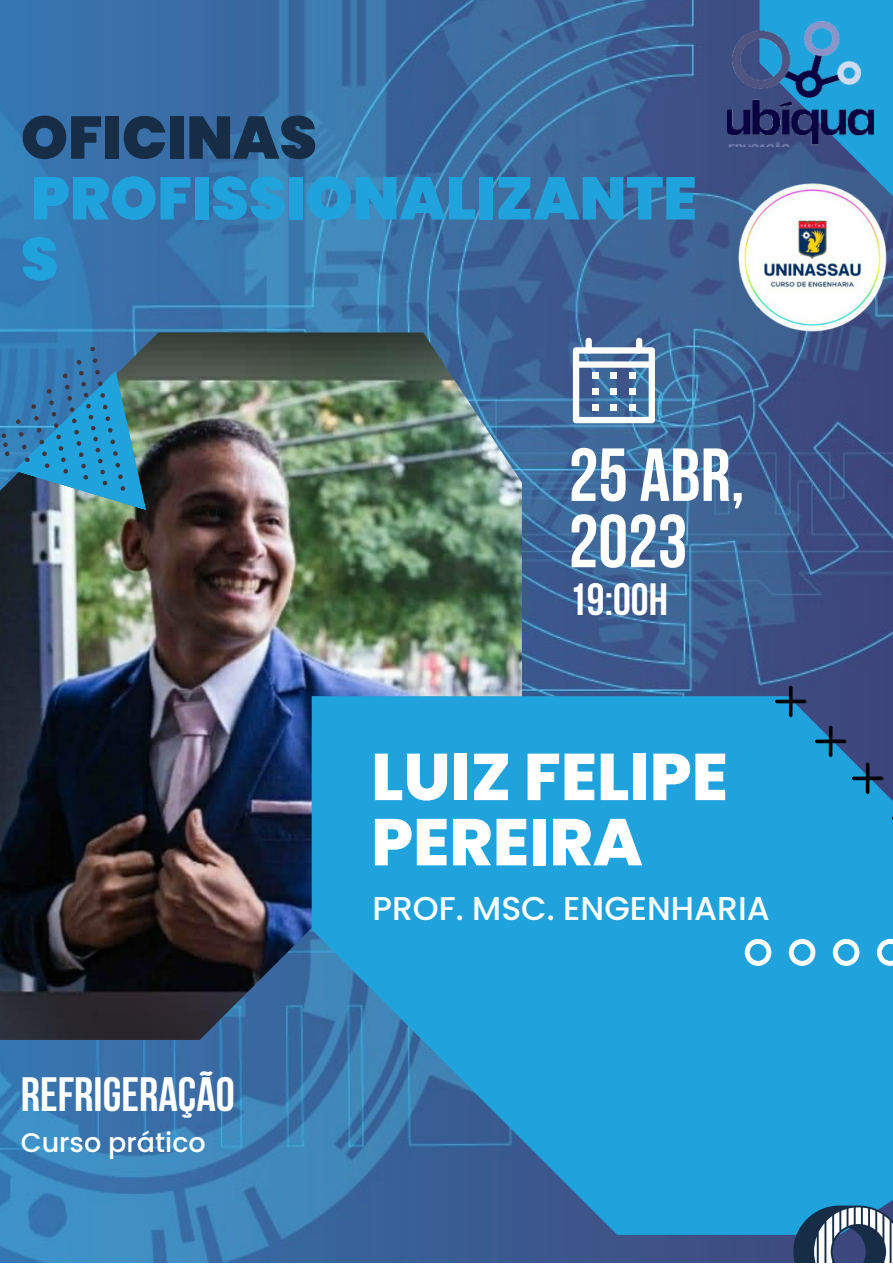
<style>
.page{position:relative;width:893px;height:1264px;background:#fff}
.page>*{position:absolute;margin:0;border:0;box-sizing:border-box;transform-origin:0 0}
.t1{font:700 75px/66.3px "Bebas Neue";color:#fff}
.t2{font:800 66px/65.2px "Poppins";color:#fff}
.t3{font:900 60px/60.8px "Poppins";color:#20a3dc}
.t4{font:900 60px "Poppins";color:#172d45}
.t5{font:700 48px "Bebas Neue";color:#fff}
.t6{font:700 45px "Bebas Neue";color:#fff}
.t7{font:500 33px "Poppins";color:#fff}
.t8{font:500 27px "Poppins";color:#fff}
</style>
<div class="page">
<img style="left:0;top:0;width:892px;height:1262px">
<img style="left:0;top:332px;width:522px;height:707px">
<svg style="left:312px;top:696px;width:580px;height:538px;background:#2499d1"></svg>
<svg style="left:759px;top:0;width:133px;height:176px;background:#298ac1"></svg>
<img style="left:1px;top:346px;width:181px;height:164px">
<svg style="left:744px;top:938px;width:148px;height:27px"></svg>
<svg style="left:774px;top:684px;width:33px;height:34px"></svg>
<svg style="left:814px;top:724px;width:70px;height:71px;background:#296da0"></svg>
<svg style="left:890px;top:801px;width:2px;height:34px"></svg>
<svg style="left:793px;top:1205px;width:99px;height:57px"></svg>
<img style="left:729px;top:176px;width:163px;height:161px">
<svg style="left:573px;top:338px;width:82px;height:85px"></svg>
<img style="left:727px;top:22px;width:146px;height:125px">
<h3 class="t4" style="left:21px;top:96px;width:297px">OFICINAS</h3>
<h3 class="t3" style="left:21px;top:168px;width:677px">PROFISSIONALIZANTE<br>S</h3>
<h1 class="t1" style="left:568px;top:449px;width:177px">25 ABR,<br>2023</h1>
<h3 class="t6" style="left:569px;top:581px;width:100px">19:00H</h3>
<h3 class="t5" style="left:21px;top:1074px;width:215px">REFRIGERAÇÃO</h3>
<p class="t8" style="left:21px;top:1123px;width:186px">Curso prático</p>
<h2 class="t2" style="left:371px;top:744px;width:358px">LUIZ FELIPE<br>PEREIRA</h2>
<p class="t7" style="left:372px;top:884px;width:399px">PROF. MSC. ENGENHARIA</p>
</div>
